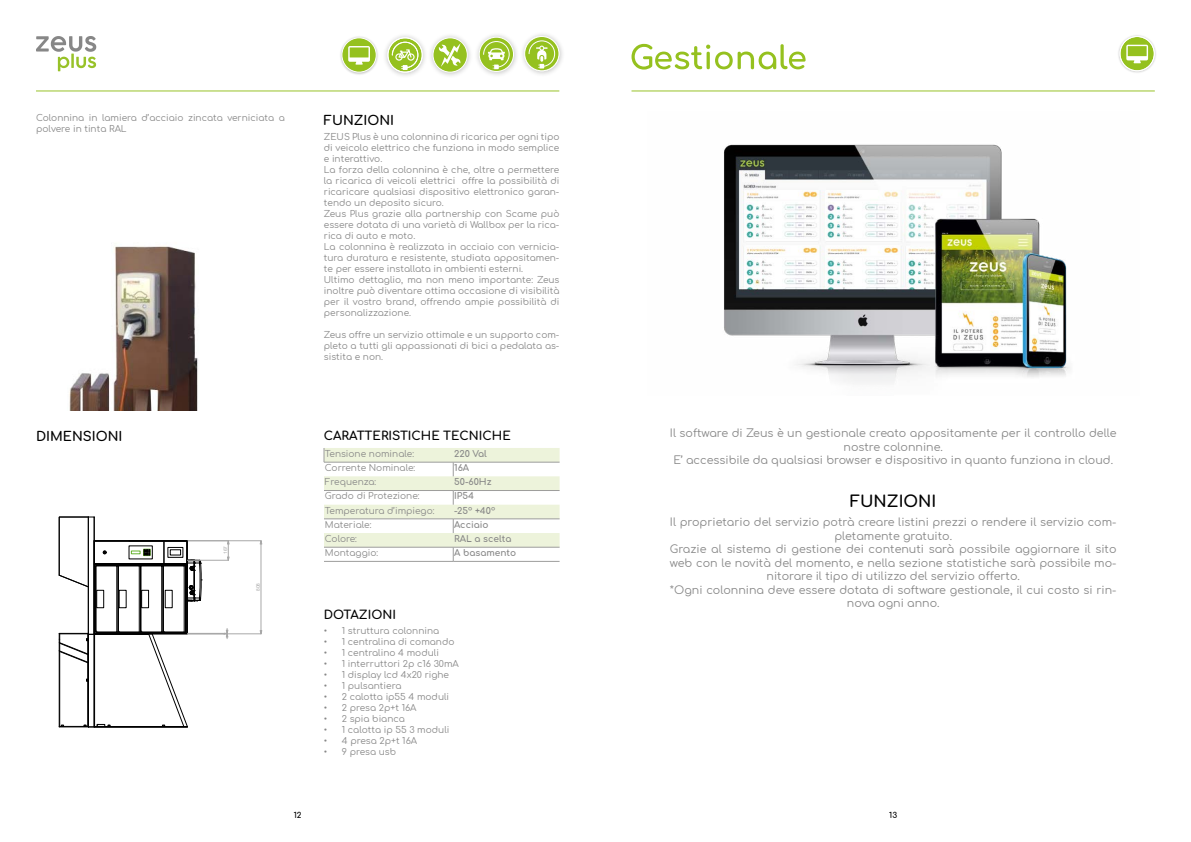
<style>
.page{position:relative;width:1191px;height:842px;background:#fff}
.page>*{position:absolute;margin:0;border:0;box-sizing:border-box;transform-origin:0 0}
.t1{font:700 16px "Comfortaa";color:#000}
.t2{font:700 13px "Comfortaa";color:#000}
.t3{font:700 12px "Comfortaa";color:#000}
.t4{font:11.1px/13.5px "Comfortaa";color:#878787;text-align:center}
.t5{font:9px/11px "Comfortaa";color:#878787}
.t6{font:700 9px "Comfortaa";color:#878787}
.t7{font:700 8px "Comfortaa";color:#000}
.t8{font:4.8px "Arial";letter-spacing:.005em;color:#a8a8a8}
.s1{font-weight:400}
</style>
<div class="page">
<img style="left:724px;top:144px;width:346px;height:240px">
<div style="left:1117px;top:34px;width:40px;height:40px;background:#000;opacity:.25"></div>
<div style="left:339px;top:35px;width:40px;height:40px;background:#000;opacity:.25"></div>
<svg style="left:341px;top:37px;width:36px;height:36px"></svg>
<hr style="left:324px;top:561px;width:129px;height:1px;background:#9d9d9c">
<hr style="left:453px;top:561px;width:106px;height:1px;background:#9d9d9c">
<svg style="left:324px;top:448px;width:235px;height:113px"></svg>
<hr style="left:324px;top:462px;width:129px;height:1px;background:#9d9d9c">
<hr style="left:453px;top:462px;width:106px;height:1px;background:#9d9d9c">
<hr style="left:324px;top:490px;width:129px;height:1px;background:#9d9d9c">
<hr style="left:453px;top:490px;width:106px;height:1px;background:#9d9d9c">
<hr style="left:324px;top:519px;width:129px;height:1px;background:#9d9d9c">
<hr style="left:453px;top:519px;width:106px;height:1px;background:#9d9d9c">
<hr style="left:324px;top:547px;width:129px;height:1px;background:#9d9d9c">
<hr style="left:453px;top:547px;width:106px;height:1px;background:#9d9d9c">
<img style="left:69px;top:246px;width:129px;height:164px">
<svg style="left:59px;top:517px;width:143px;height:211px"></svg>
<hr style="left:187px;top:560px;width:41px;height:1px;background:#a8a8a8">
<svg style="left:227px;top:542px;width:2px;height:18px"></svg>
<hr style="left:188px;top:633px;width:39px;height:1px;background:#a8a8a8">
<svg style="left:226px;top:628px;width:2px;height:11px"></svg>
<hr style="left:188px;top:541px;width:73px;height:1px;background:#a8a8a8">
<hr style="left:188px;top:634px;width:73px;height:1px;background:#a8a8a8">
<hr style="left:261px;top:541px;width:1px;height:93px;background:#a8a8a8">
<svg style="left:36px;top:36px;width:60px;height:35px"></svg>
<svg style="left:631px;top:44px;width:174px;height:26px"></svg>
<hr style="left:36px;top:90px;width:523px;height:1px;background:#98c229">
<hr style="left:631px;top:90px;width:523px;height:1px;background:#98c229">
<svg style="left:1119px;top:36px;width:35px;height:35px"></svg>
<div style="left:381px;top:31px;width:184px;height:48px;background:#000;opacity:.25"></div>
<svg style="left:479px;top:37px;width:35px;height:35px"></svg>
<svg style="left:524px;top:36px;width:35px;height:35px"></svg>
<svg style="left:432px;top:37px;width:36px;height:36px"></svg>
<svg style="left:387px;top:37px;width:36px;height:36px"></svg>
<p class="t5" style="left:36px;top:111px;width:250px">Colonnina in lamiera d’acciaio zincata verniciata a polvere in tinta RAL</p>
<h2 class="t2" style="left:324px;top:108px;width:72px">FUNZIONI</h2>
<p class="t5" style="left:324px;top:130px;width:237px">ZEUS Plus è una colonnina di ricarica per ogni tipo di veicolo elettrico che funziona in modo semplice e interattivo.<br>La forza della colonnina è che, oltre a permettere la ricarica di veicoli elettrici offre la possibilità di ricaricare qualsiasi dispositivo elettronico garan&shy;tendo un deposito sicuro.<br>Zeus Plus grazie alla partnership con Scame può essere dotata di una varietà di Wallbox per la rica&shy;rica di auto e moto.<br>La colonnina è realizzata in acciaio con vernicia&shy;tura duratura e resistente, studiata appositamen&shy;te per essere installata in ambienti esterni.<br>Ultimo dettaglio, ma non meno importante: Zeus inoltre può diventare ottima occasione di visibilità per il vostro brand, offrendo ampie possibilità di personalizzazione.</p>
<p class="t5" style="left:324px;top:328px;width:237px;text-align:justify">Zeus offre un servizio ottimale e un supporto com&shy;pleto a tutti gli appassionati di bici a pedalata as&shy;sistita e non.</p>
<h2 class="t2" style="left:36px;top:424px;width:88px">DIMENSIONI</h2>
<h3 class="t3" style="left:324px;top:424px;width:188px">CARATTERISTICHE TECNICHE</h3>
<p class="t8" style="left:222px;top:554px;width:10px;rotate:-90deg">167</p>
<p class="t8" style="left:255px;top:591px;width:10px;rotate:-90deg">808</p>
<p class="t5" style="left:325px;top:447px;width:91px">Tensione nominale:</p>
<p class="t6" style="left:454px;top:445px;width:34px">220 Val</p>
<p class="t5" style="left:325px;top:461px;width:92px">Corrente Nominale:</p>
<p class="t6" style="left:454px;top:459px;width:17px">16A</p>
<p class="t5" style="left:325px;top:475px;width:53px">Frequenza:</p>
<p class="t6" style="left:454px;top:474px;width:39px">50-60Hz</p>
<p class="t5" style="left:325px;top:489px;width:96px">Grado di Protezione:</p>
<p class="t6" style="left:454px;top:488px;width:21px">IP54</p>
<p class="t5" style="left:325px;top:503px;width:111px">Temperatura d’impiego:</p>
<p class="t6" style="left:454px;top:502px;width:43px">-25<span class="s1">°</span> +40<span class="s1">°</span></p>
<p class="t5" style="left:325px;top:518px;width:48px">Materiale:</p>
<p class="t6" style="left:454px;top:516px;width:36px">Acciaio</p>
<p class="t5" style="left:325px;top:532px;width:34px">Colore:</p>
<p class="t6" style="left:454px;top:530px;width:59px">RAL a scelta</p>
<p class="t5" style="left:325px;top:546px;width:55px">Montaggio:</p>
<p class="t6" style="left:454px;top:544px;width:64px">A basamento</p>
<h3 class="t3" style="left:324px;top:603px;width:74px">DOTAZIONI</h3>
<p class="t5" style="left:324px;top:624px;width:117px">• 1 struttura colonnina</p>
<p class="t5" style="left:324px;top:635px;width:132px">• 1 centralina di comando</p>
<p class="t5" style="left:324px;top:646px;width:117px">• 1 centralino 4 moduli</p>
<p class="t5" style="left:324px;top:657px;width:136px">• 1 interruttori 2p c16 30mA</p>
<p class="t5" style="left:324px;top:668px;width:127px">• 1 display lcd 4x20 righe</p>
<p class="t5" style="left:324px;top:679px;width:79px">• 1 pulsantiera</p>
<p class="t5" style="left:324px;top:690px;width:127px">• 2 calotta ip55 4 moduli</p>
<p class="t5" style="left:324px;top:701px;width:94px">• 2 presa 2p+t 16A</p>
<p class="t5" style="left:324px;top:712px;width:83px">• 2 spia bianca</p>
<p class="t5" style="left:324px;top:723px;width:127px">• 1 calotta ip 55 3 moduli</p>
<p class="t5" style="left:324px;top:734px;width:95px">• 4 presa 2p+t 16A</p>
<p class="t5" style="left:324px;top:745px;width:74px">• 9 presa usb</p>
<p class="t4" style="left:670px;top:425px;width:448px">Il software di Zeus è un gestionale creato appositamente per il controllo delle nostre colonnine.<br>E’ accessibile da qualsiasi browser e dispositivo in quanto funziona in cloud.</p>
<h1 class="t1" style="left:850px;top:486px;width:88px">FUNZIONI</h1>
<p class="t4" style="left:670px;top:514px;width:448px">Il proprietario del servizio potrà creare listini prezzi o rendere il servizio com&shy;pletamente gratuito.<br>Grazie al sistema di gestione dei contenuti sarà possibile aggiornare il sito web con le novità del momento, e nella sezione statistiche sarà possibile mo&shy;nitorare il tipo di utilizzo del servizio offerto.<br>*Ogni colonnina deve essere dotata di software gestionale, il cui costo si rin&shy;nova ogni anno.</p>
<p class="t7" style="left:294px;top:807px;width:9px">12</p>
<p class="t7" style="left:889px;top:807px;width:9px">13</p>
</div>
